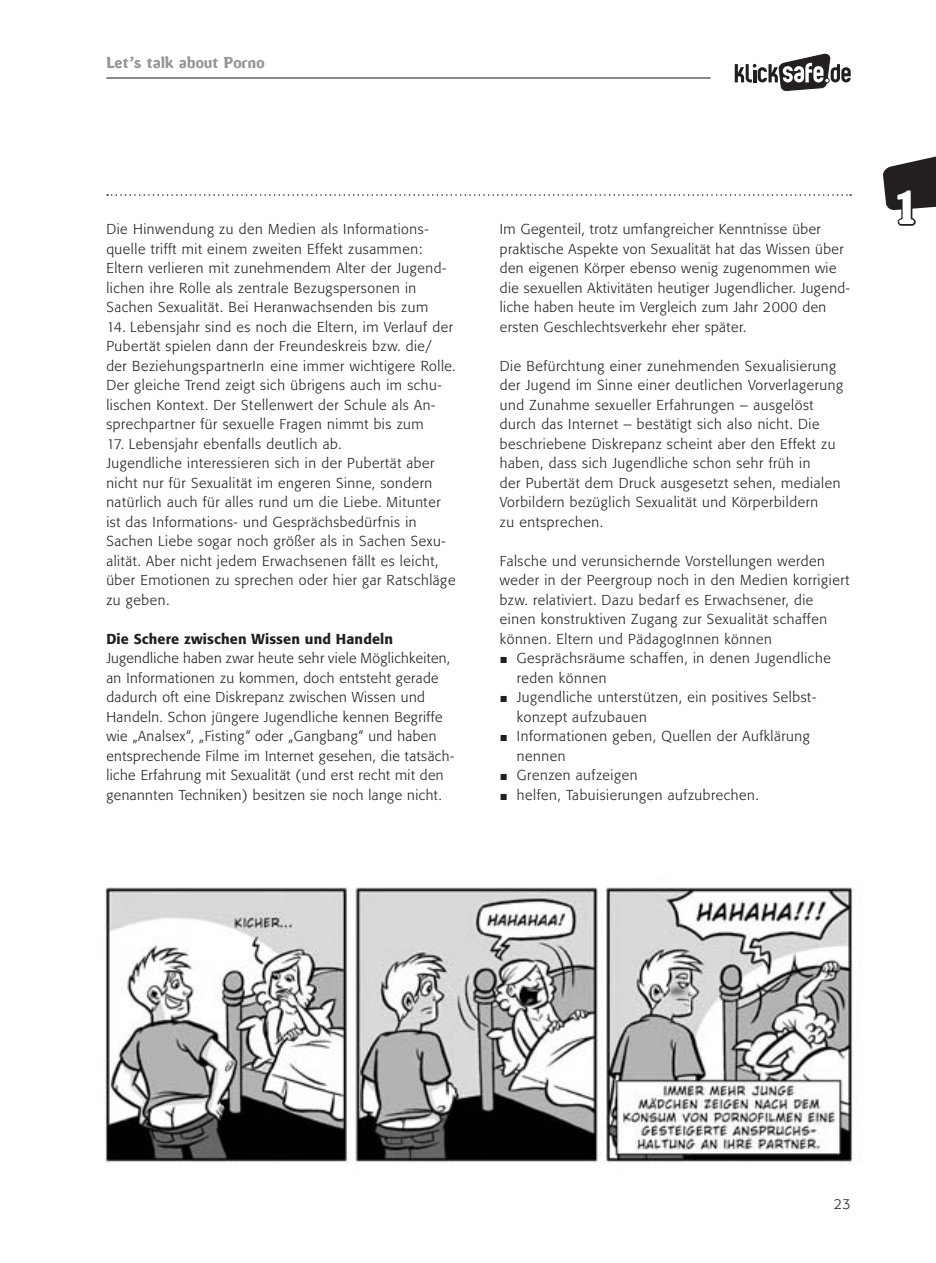
<style>
.page{position:relative;width:936px;height:1263px;background:#fff}
.page>*{position:absolute;margin:0;border:0;box-sizing:border-box;transform-origin:0 0}
.t1{font:45px "Amoebia Drop";color:#fff}
.t2{font:15px "Amoebia Drop";letter-spacing:.02em;color:#939598}
.t3{font:300 14.25px/19.5px "Formata BQ";letter-spacing:.04em;color:#231f20}
.s1{font-weight:500}
</style>
<div class="page">
<svg style="left:734px;top:53px;width:116px;height:38px"></svg>
<hr style="left:106px;top:77px;width:604px;height:2px;background:#231f20">
<svg style="left:883px;top:156px;width:52px;height:70px"></svg>
<svg style="left:107px;top:194px;width:744px;height:2px"></svg>
<img style="left:105px;top:887px;width:749px;height:277px">
<p class="t2" style="left:106px;top:55px;width:160px">Let’s talk about Porno</p>
<p class="t3" style="left:106px;top:219px;width:341px">Die Hinwendung zu den Medien als Informations&shy;quelle trifft mit einem zweiten Effekt zusammen:<br>Eltern verlieren mit zunehmendem Alter der Jugend&shy;lichen ihre Rolle als zentrale Bezugspersonen in Sachen Sexualität. Bei Heranwachsenden bis zum</p>
<p class="t3" style="left:106px;top:317px;width:351px">14. Lebensjahr sind es noch die Eltern, im Verlauf der Pubertät spielen dann der Freundeskreis bzw. die/ der BeziehungspartnerIn eine immer wichtigere Rolle.<br>Der gleiche Trend zeigt sich übrigens auch im schu&shy;lischen Kontext. Der Stellenwert der Schule als An&shy;sprechpartner für sexuelle Fragen nimmt bis zum</p>
<p class="t3" style="left:106px;top:434px;width:350px">17. Lebensjahr ebenfalls deutlich ab.<br>Jugendliche interessieren sich in der Pubertät aber nicht nur für Sexualität im engeren Sinne, sondern natürlich auch für alles rund um die Liebe. Mitunter ist das Informations- und Gesprächsbedürfnis in Sachen Liebe sogar noch größer als in Sachen Sexu&shy;alität. Aber nicht jedem Erwachsenen fällt es leicht, über Emotionen zu sprechen oder hier gar Ratschläge zu geben.</p>
<p class="t3" style="left:106px;top:629px;width:349px"><span class="s1">Die Schere zwischen Wissen und Handeln </span>Jugendliche haben zwar heute sehr viele Möglichkeiten, an Informationen zu kommen, doch entsteht gerade dadurch oft eine Diskrepanz zwischen Wissen und Handeln. Schon jüngere Jugendliche kennen Begriffe wie „Analsex“, „Fisting“ oder „Gangbang“ und haben entsprechende Filme im Internet gesehen, die tatsäch&shy;liche Erfahrung mit Sexualität (und erst recht mit den genannten Techniken) besitzen sie noch lange nicht.</p>
<p class="t3" style="left:500px;top:219px;width:351px">Im Gegenteil, trotz umfangreicher Kenntnisse über praktische Aspekte von Sexualität hat das Wissen über den eigenen Körper ebenso wenig zugenommen wie die sexuellen Aktivitäten heutiger Jugendlicher. Jugend&shy;liche haben heute im Vergleich zum Jahr 2000 den ersten Geschlechtsverkehr eher später.</p>
<p class="t3" style="left:500px;top:356px;width:344px">Die Befürchtung einer zunehmenden Sexualisierung der Jugend im Sinne einer deutlichen Vorverlagerung und Zunahme sexueller Erfahrungen – ausgelöst durch das Internet – bestätigt sich also nicht. Die beschriebene Diskrepanz scheint aber den Effekt zu haben, dass sich Jugendliche schon sehr früh in<br>der Pubertät dem Druck ausgesetzt sehen, medialen Vorbildern bezüglich Sexualität und Körperbildern<br>zu entsprechen.</p>
<p class="t3" style="left:500px;top:551px;width:326px">Falsche und verunsichernde Vorstellungen werden</p>
<p class="t3" style="left:500px;top:570px;width:351px">weder in der Peergroup noch in den Medien korrigiert</p>
<p class="t3" style="left:500px;top:590px;width:315px">bzw. relativiert. Dazu bedarf es Erwachsener, die</p>
<p class="t3" style="left:500px;top:609px;width:329px">einen konstruktiven Zugang zur Sexualität schaffen</p>
<p class="t3" style="left:500px;top:629px;width:273px">können. Eltern und PädagogInnen können</p>
<p class="t3" style="left:517px;top:648px;width:315px">Gesprächsräume schaffen, in denen Jugendliche</p>
<p class="t3" style="left:517px;top:668px;width:91px">reden können</p>
<p class="t3" style="left:517px;top:687px;width:301px">Jugendliche unterstützen, ein positives Selbst-</p>
<p class="t3" style="left:517px;top:707px;width:131px">konzept aufzubauen</p>
<p class="t3" style="left:517px;top:726px;width:294px">Informationen geben, Quellen der Aufklärung</p>
<p class="t3" style="left:517px;top:746px;width:50px">nennen</p>
<p class="t3" style="left:517px;top:765px;width:122px">Grenzen aufzeigen</p>
<p class="t3" style="left:517px;top:785px;width:243px">helfen, Tabuisierungen aufzubrechen.</p>
<p class="t1" style="left:896px;top:184px;width:20px">1</p>
<p class="t3" style="left:833px;top:1194px;width:19px">23</p>
</div>
